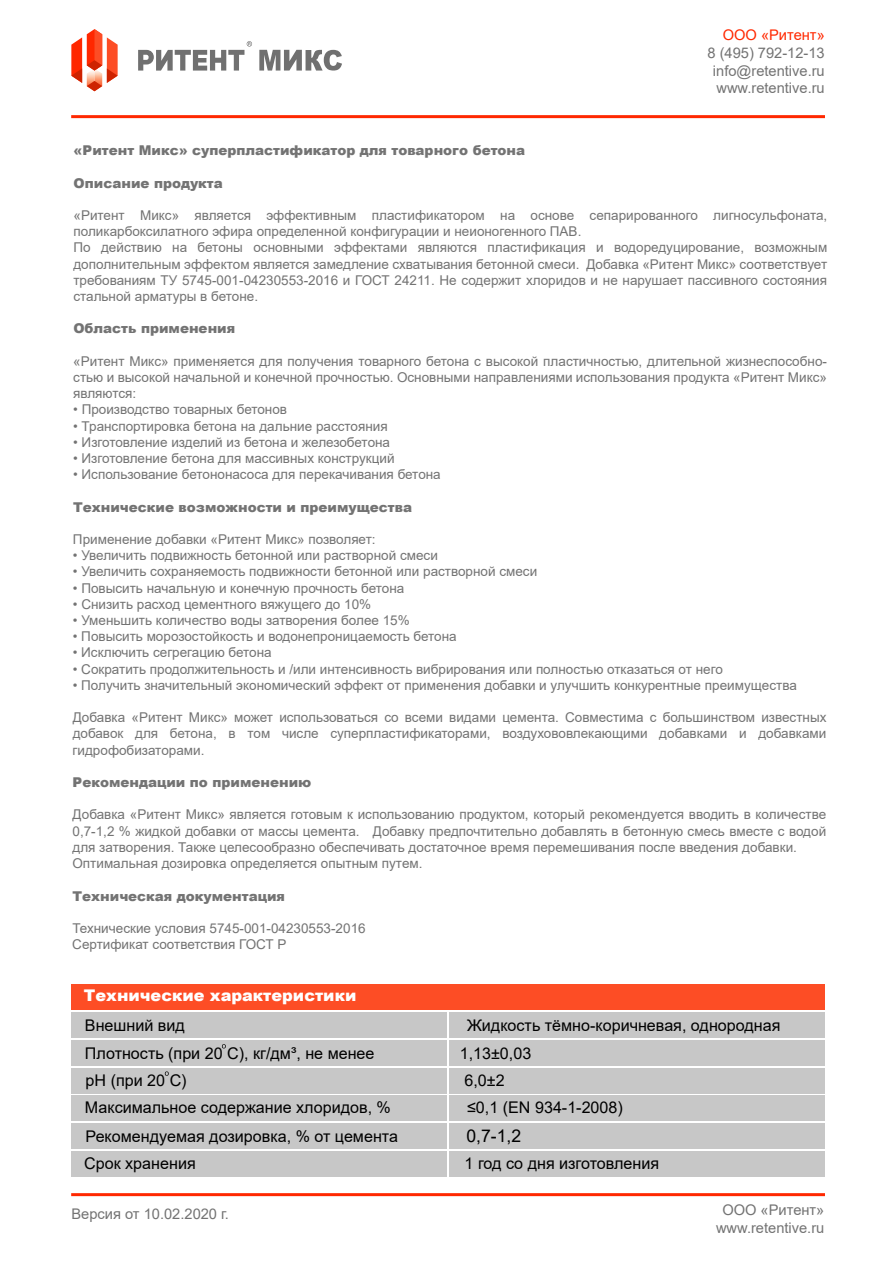
<style>
.page{position:relative;width:893px;height:1263px;background:#fff}
.page>*{position:absolute;margin:0;border:0;box-sizing:border-box;transform-origin:0 0}
.t1{font:17.55px "Arial";color:#000}
.t2{font:16.05px "Arial";color:#000}
.t3{font:900 16.05px "Arial";color:#fff}
.t4{font:14.7px/17.5px "Arial";color:#737373;text-align:center}
.t5{font:14.7px "Arial";color:#ff2800}
.t6{font:13.5px/16.2px "Arial";color:#737373}
.t7{font:900 13.5px "Arial";color:#737373}
</style>
<div class="page">
<div style="left:71px;top:984px;width:754px;height:25px;background:#fd4d25"></div>
<div style="left:71px;top:1012px;width:375px;height:25px;background:#c7c7c7"></div>
<div style="left:450px;top:1012px;width:375px;height:25px;background:#c7c7c7"></div>
<div style="left:71px;top:1040px;width:375px;height:25px;background:#c7c7c7"></div>
<div style="left:450px;top:1040px;width:375px;height:25px;background:#c7c7c7"></div>
<div style="left:71px;top:1068px;width:375px;height:25px;background:#c7c7c7"></div>
<div style="left:450px;top:1068px;width:375px;height:25px;background:#c7c7c7"></div>
<div style="left:71px;top:1096px;width:375px;height:25px;background:#c7c7c7"></div>
<div style="left:450px;top:1096px;width:375px;height:25px;background:#c7c7c7"></div>
<div style="left:71px;top:1124px;width:375px;height:25px;background:#c7c7c7"></div>
<div style="left:450px;top:1124px;width:375px;height:25px;background:#c7c7c7"></div>
<div style="left:71px;top:1151px;width:375px;height:25px;background:#c7c7c7"></div>
<div style="left:450px;top:1151px;width:375px;height:25px;background:#c7c7c7"></div>
<hr style="left:71px;top:1193px;width:754px;height:3px;background:#ff2800">
<hr style="left:71px;top:115px;width:754px;height:3px;background:#ff2800">
<svg style="left:222px;top:1044px;width:4px;height:4px"></svg>
<svg style="left:165px;top:1071px;width:4px;height:5px"></svg>
<svg style="left:259px;top:50px;width:83px;height:21px"></svg>
<svg style="left:71px;top:29px;width:47px;height:62px"></svg>
<svg style="left:138px;top:41px;width:114px;height:30px"></svg>
<p class="t5" style="left:723px;top:25px;width:104px">ООО «Ритент»</p>
<p class="t4" style="left:713px;top:44px;width:113px;text-align:justify;text-indent:-5px">8 (495) 792-12-13 info@retentive.ru www.retentive.ru</p>
<p class="t7" style="left:74px;top:141px;width:453px">«Ритент Микс» суперпластификатор для товарного бетона</p>
<p class="t7" style="left:74px;top:173px;width:151px">Описание продукта</p>
<p class="t6" style="left:73px;top:207px;width:755px">«Ритент Микс» является эффективным пластификатором на основе сепарированного лигносульфоната, поликарбоксилатного эфира определенной конфигурации и неионогенного ПАВ.<br>По действию на бетоны основными эффектами являются пластификация и водоредуцирование, возможным дополнительным эффектом является замедление схватывания бетонной смеси. Добавка «Ритент Микс» соответствует требованиям ТУ 5745-001-04230553-2016 и ГОСТ 24211. Не содержит хлоридов и не нарушает пассивного состояния стальной арматуры в бетоне.</p>
<p class="t7" style="left:73px;top:319px;width:163px">Область применения</p>
<p class="t6" style="left:73px;top:353px;width:755px;text-align:justify">«Ритент Микс» применяется для получения товарного бетона с высокой пластичностью, длительной жизнеспособно&shy;стью и высокой начальной и конечной прочностью. Основными направлениями использования продукта «Ритент Микс» являются:</p>
<p class="t6" style="left:73px;top:401px;width:215px">• Производство товарных бетонов</p>
<p class="t6" style="left:73px;top:418px;width:316px">• Транспортировка бетона на дальние расстояния</p>
<p class="t6" style="left:73px;top:434px;width:318px">• Изготовление изделий из бетона и железобетона</p>
<p class="t6" style="left:73px;top:450px;width:323px">• Изготовление бетона для массивных конструкций</p>
<p class="t6" style="left:73px;top:466px;width:369px">• Использование бетононасоса для перекачивания бетона</p>
<p class="t7" style="left:73px;top:497px;width:340px">Технические возможности и преимущества</p>
<p class="t6" style="left:73px;top:531px;width:304px">Применение добавки «Ритент Микс» позволяет:</p>
<p class="t6" style="left:73px;top:547px;width:366px">• Увеличить подвижность бетонной или растворной смеси</p>
<p class="t6" style="left:73px;top:563px;width:466px">• Увеличить сохраняемость подвижности бетонной или растворной смеси</p>
<p class="t6" style="left:73px;top:580px;width:333px">• Повысить начальную и конечную прочность бетона</p>
<p class="t6" style="left:73px;top:596px;width:300px">• Снизить расход цементного вяжущего до 10%</p>
<p class="t6" style="left:73px;top:612px;width:338px">• Уменьшить количество воды затворения более 15%</p>
<p class="t6" style="left:73px;top:628px;width:385px">• Повысить морозостойкость и водонепроницаемость бетона</p>
<p class="t6" style="left:73px;top:644px;width:200px">• Исключить сегрегацию бетона</p>
<p class="t6" style="left:73px;top:661px;width:652px">• Сократить продолжительность и /или интенсивность вибрирования или полностью отказаться от него</p>
<p class="t6" style="left:73px;top:677px;width:726px">• Получить значительный экономический эффект от применения добавки и улучшить конкурентные преимущества</p>
<p class="t6" style="left:73px;top:709px;width:755px;text-align:justify">Добавка «Ритент Микс» может использоваться со всеми видами цемента. Совместима с большинством известных добавок для бетона, в том числе суперпластификаторами, воздухововлекающими добавками и добавками гидрофобизаторами.</p>
<p class="t7" style="left:73px;top:772px;width:240px">Рекомендации по применению</p>
<p class="t6" style="left:72px;top:806px;width:755px">Добавка «Ритент Микс» является готовым к использованию продуктом, который рекомендуется вводить в количестве 0,7-1,2 % жидкой добавки от массы цемента. Добавку предпочтительно добавлять в бетонную смесь вместе с водой для затворения. Также целесообразно обеспечивать достаточное время перемешивания после введения добавки.<br>Оптимальная дозировка определяется опытным путем.</p>
<p class="t7" style="left:72px;top:886px;width:214px">Техническая документация</p>
<p class="t6" style="left:72px;top:920px;width:295px">Технические условия 5745-001-04230553-2016<br>Сертификат соответствия ГОСТ Р</p>
<p class="t3" style="left:84px;top:984px;width:274px">Технические характеристики</p>
<p class="t2" style="left:85px;top:1014px;width:101px">Внешний вид</p>
<p class="t2" style="left:467px;top:1014px;width:315px">Жидкость тёмно-коричневая, однородная</p>
<p class="t2" style="left:85px;top:1042px;width:291px">Плотность (при 20 С), кг/дм³, не менее</p>
<p class="t2" style="left:460px;top:1042px;width:73px">1,13±0,03</p>
<p class="t2" style="left:86px;top:1069px;width:103px">рН (при 20 С)</p>
<p class="t2" style="left:464px;top:1069px;width:42px">6,0±2</p>
<p class="t2" style="left:85px;top:1096px;width:308px">Максимальное содержание хлоридов, %</p>
<p class="t2" style="left:467px;top:1096px;width:157px">≤0,1 (EN 934-1-2008)</p>
<p class="t2" style="left:86px;top:1125px;width:314px">Рекомендуемая дозировка, % от цемента</p>
<p class="t1" style="left:466px;top:1124px;width:56px">0,7-1,2</p>
<p class="t2" style="left:84px;top:1153px;width:113px">Срок хранения</p>
<p class="t2" style="left:465px;top:1153px;width:196px">1 год со дня изготовления</p>
<p class="t4" style="left:71px;top:1204px;width:159px">Версия от 10.02.2020 г.</p>
<p class="t4" style="left:716px;top:1201px;width:110px">ООО «Ритент» www.retentive.ru</p>
</div>
